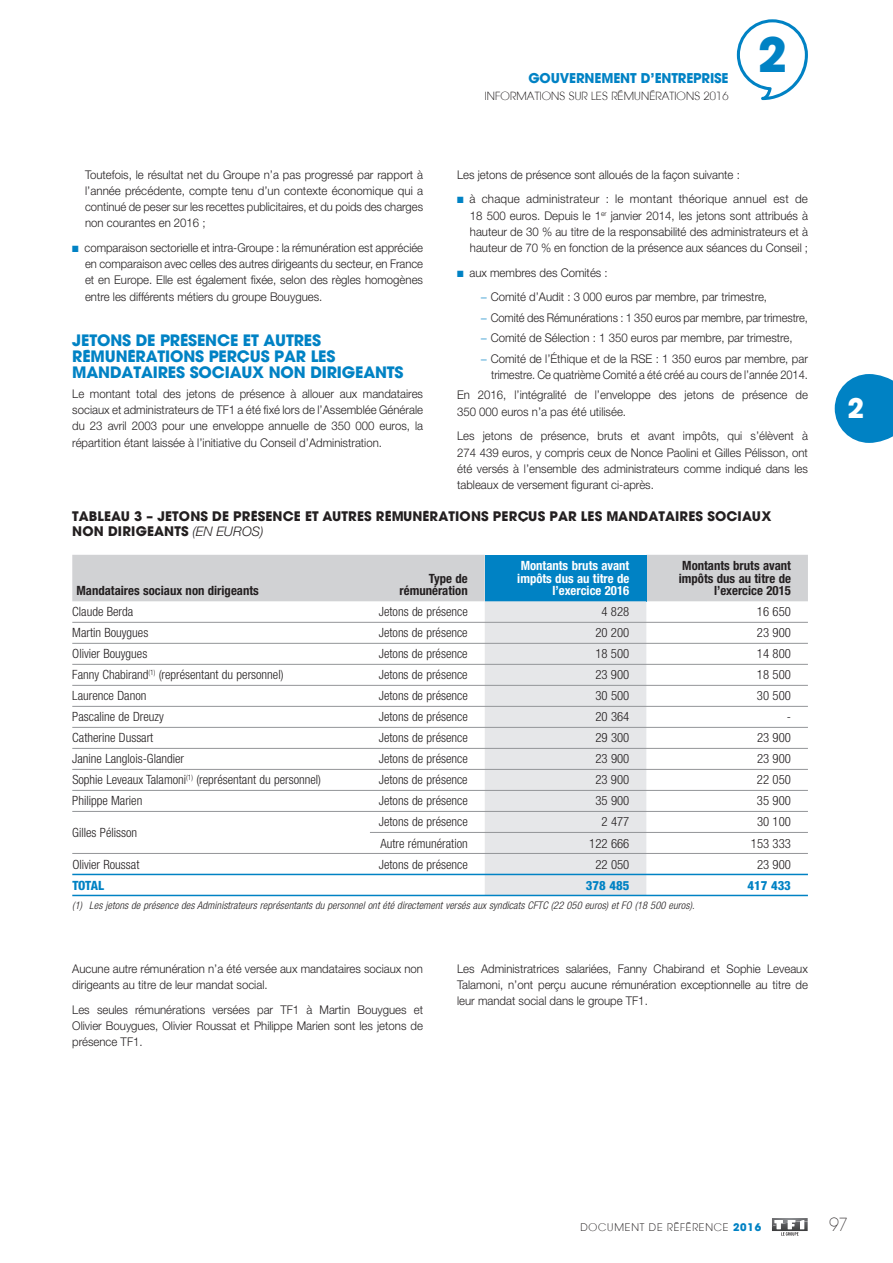
<style>
.page{position:relative;width:893px;height:1263px;background:#fff}
.page>*{position:absolute;margin:0;border:0;box-sizing:border-box;transform-origin:0 0}
.t1{font:700 47.4px "TF1 Avant Garde";color:#0082c4}
.t2{font:700 27px "TF1 Avant Garde";color:#fff}
.t3{font:300 18px "TF1 Avant Garde";color:#231f20}
.t4{font:700 15.75px/15.8px "TF1 Avant Garde";letter-spacing:-.01em;color:#0082c4}
.t5{font:700 13.5px "TF1 Avant Garde";letter-spacing:-.01em;color:#0082c4}
.t6{font:700 13.2px/15px "TF1 Avant Garde";letter-spacing:.015em;color:#231f20}
.t7{font:300 condensed 12.75px "Helvetica Neue LT Std";color:#231f20}
.t8{font:700 condensed 12.75px/12.8px "Helvetica Neue LT Std";color:#231f20;text-align:right}
.t9{font:700 condensed 12.75px/12.8px "Helvetica Neue LT Std";color:#fff;text-align:right}
.t10{font:800 condensed 12.75px "Helvetica Neue LT Std";color:#0082c4}
.t11{font:300 12px/16.2px "Helvetica Neue LT Std";color:#231f20;text-align:justify;scale:.95 1}
.t12{font:300 12px/20.4px "Helvetica Neue LT Std";color:#231f20;scale:.93 1}
.t13{font:300 12px/16.2px "Helvetica Neue LT Std";color:#231f20;text-align:justify;scale:.94 1}
.t14{font:300 12px/16.2px "Helvetica Neue LT Std";color:#231f20;text-align:justify}
.t15{font:500 11.25px "TF1 Avant Garde";color:#231f20}
.t16{font:italic 300 condensed 10.5px "Helvetica Neue LT Std";letter-spacing:.01em;color:#231f20}
.t17{font:500 10.5px "TF1 Avant Garde";letter-spacing:.07em;color:#231f20}
.s1{color:#0082c4}
.s2{font-family:"Helvetica Neue LT Std";font-weight:300;font-style:italic}
.s3{font-weight:700;color:#0082c4}
</style>
<div class="page">
<svg style="left:772px;top:1218px;width:36px;height:17px"></svg>
<svg style="left:737px;top:19px;width:71px;height:81px"></svg>
<svg style="left:835px;top:374px;width:58px;height:69px"></svg>
<div style="left:72px;top:555px;width:736px;height:46px;background:#d1d2d4"></div>
<div style="left:485px;top:555px;width:161px;height:46px;background:#0082c4"></div>
<div style="left:485px;top:601px;width:161px;height:294px;background:#e6e7e9"></div>
<hr style="left:72px;top:622px;width:736px;height:1px;background:#939598">
<hr style="left:72px;top:643px;width:736px;height:1px;background:#939598">
<hr style="left:72px;top:664px;width:736px;height:1px;background:#939598">
<hr style="left:72px;top:685px;width:736px;height:1px;background:#939598">
<hr style="left:72px;top:706px;width:736px;height:1px;background:#939598">
<hr style="left:72px;top:727px;width:736px;height:1px;background:#939598">
<hr style="left:72px;top:748px;width:736px;height:1px;background:#939598">
<hr style="left:72px;top:769px;width:736px;height:1px;background:#939598">
<hr style="left:72px;top:790px;width:736px;height:1px;background:#939598">
<hr style="left:72px;top:811px;width:736px;height:1px;background:#939598">
<hr style="left:370px;top:832px;width:438px;height:1px;background:#939598">
<hr style="left:72px;top:853px;width:736px;height:1px;background:#939598">
<hr style="left:72px;top:874px;width:736px;height:1px;background:#0082c4">
<hr style="left:72px;top:895px;width:736px;height:1px;background:#0082c4">
<p class="t5" style="left:528px;top:73px;width:202px">GOUVERNEMENT D’ENTREPRISE</p>
<p class="t15" style="left:485px;top:91px;width:245px">INFORMATIONS SUR LES RÉMUNÉRATIONS 2016</p>
<h1 class="t1" style="left:758px;top:37px;width:31px">2</h1>
<p class="t11" style="left:457px;top:168px;width:299px">Les jetons de présence sont alloués de la façon suivante :</p>
<p class="t14" style="left:470px;top:192px;width:340px;text-indent:-13px"><span class="s1">■</span> à chaque administrateur : le montant théorique annuel est de 18 500 euros. Depuis le 1<sup>er</sup> janvier 2014, les jetons sont attribués à hauteur de 30 % au titre de la responsabilité des administrateurs et à hauteur de 70 % en fonction de la présence aux séances du Conseil ;</p>
<p class="t11" style="left:480px;top:261px;width:303px;line-height:24.8px;text-indent:-23px"><span class="s1">■</span> aux membres des Comités :<br><span class="s1">−</span> Comité d’Audit : 3 000 euros par membre, par trimestre,</p>
<p class="t12" style="left:480px;top:309px;width:354px"><span class="s1">−</span> Comité des Rémunérations : 1 350 euros par membre, par trimestre, <span class="s1">−</span> Comité de Sélection : 1 350 euros par membre, par trimestre,<br><span class="s1">−</span> Comité de l’Éthique et de la RSE : 1 350 euros par membre, par</p>
<p class="t12" style="left:457px;top:366px;width:379px;text-align:right">trimestre. Ce quatrième Comité a été créé au cours de l’année 2014.<br>En 2016, l’intégralité de l’enveloppe des jetons de présence de</p>
<p class="t11" style="left:457px;top:400px;width:371px;line-height:24.8px">350 000 euros n’a pas été utilisée.<br>Les jetons de présence, bruts et avant impôts, qui s’élèvent à</p>
<p class="t11" style="left:457px;top:446px;width:371px">274 439 euros, y compris ceux de Nonce Paolini et Gilles Pélisson, ont été versés à l’ensemble des administrateurs comme indiqué dans les tableaux de versement figurant ci-après.</p>
<p class="t6" style="left:72px;top:510px;width:701px">TABLEAU 3 – JETONS DE PRÉSENCE ET AUTRES RÉMUNÉRATIONS PERÇUS PAR LES MANDATAIRES SOCIAUX<br>NON DIRIGEANTS <span class="s2">(EN EUROS)</span></p>
<p class="t11" style="left:85px;top:168px;width:357px">Toutefois, le résultat net du Groupe n’a pas progressé par rapport à l’année précédente, compte tenu d’un contexte économique qui a continué de peser sur les recettes publicitaires, et du poids des charges non courantes en 2016 ;</p>
<p class="t13" style="left:85px;top:241px;width:361px;text-indent:-13px"><span class="s1">■</span> comparaison sectorielle et intra-Groupe : la rémunération est appréciée en comparaison avec celles des autres dirigeants du secteur, en France et en Europe. Elle est également fixée, selon des règles homogènes entre les différents métiers du groupe Bouygues.</p>
<h3 class="t4" style="left:72px;top:334px;width:333px">JETONS DE PRÉSENCE ET AUTRES<br>RÉMUNÉRATIONS PERÇUS PAR LES<br>MANDATAIRES SOCIAUX NON DIRIGEANTS</h3>
<p class="t11" style="left:72px;top:387px;width:371px">Le montant total des jetons de présence à allouer aux mandataires sociaux et administrateurs de TF1 a été fixé lors de l’Assemblée Générale du 23 avril 2003 pour une enveloppe annuelle de 350 000 euros, la répartition étant laissée à l’initiative du Conseil d’Administration.</p>
<p class="t8" style="left:77px;top:586px;width:184px">Mandataires sociaux non dirigeants</p>
<p class="t8" style="left:400px;top:573px;width:70px">Type de rémunération</p>
<p class="t9" style="left:517px;top:560px;width:114px">Montants bruts avant impôts dus au titre de l’exercice 2016</p>
<p class="t8" style="left:679px;top:560px;width:114px">Montants bruts avant impôts dus au titre de l’exercice 2015</p>
<p class="t7" style="left:72px;top:607px;width:62px">Claude Berda</p>
<p class="t7" style="left:379px;top:607px;width:90px">Jetons de présence</p>
<p class="t7" style="left:601px;top:607px;width:29px">4 828</p>
<p class="t7" style="left:757px;top:607px;width:35px">16 650</p>
<p class="t7" style="left:72px;top:628px;width:78px">Martin Bouygues</p>
<p class="t7" style="left:379px;top:628px;width:90px">Jetons de présence</p>
<p class="t7" style="left:595px;top:628px;width:35px">20 200</p>
<p class="t7" style="left:757px;top:628px;width:35px">23 900</p>
<p class="t7" style="left:72px;top:649px;width:77px">Olivier Bouygues</p>
<p class="t7" style="left:379px;top:649px;width:90px">Jetons de présence</p>
<p class="t7" style="left:595px;top:649px;width:35px">18 500</p>
<p class="t7" style="left:757px;top:649px;width:35px">14 800</p>
<p class="t7" style="left:72px;top:670px;width:213px">Fanny Chabirand<sup>(1)</sup> (représentant du personnel)</p>
<p class="t7" style="left:379px;top:670px;width:90px">Jetons de présence</p>
<p class="t7" style="left:595px;top:670px;width:35px">23 900</p>
<p class="t7" style="left:757px;top:670px;width:35px">18 500</p>
<p class="t7" style="left:72px;top:691px;width:76px">Laurence Danon</p>
<p class="t7" style="left:379px;top:691px;width:90px">Jetons de présence</p>
<p class="t7" style="left:595px;top:691px;width:35px">30 500</p>
<p class="t7" style="left:757px;top:691px;width:35px">30 500</p>
<p class="t7" style="left:72px;top:712px;width:93px">Pascaline de Dreuzy</p>
<p class="t7" style="left:379px;top:712px;width:90px">Jetons de présence</p>
<p class="t7" style="left:595px;top:712px;width:35px">20 364</p>
<p class="t7" style="left:787px;top:712px;width:6px">-</p>
<p class="t7" style="left:72px;top:733px;width:83px">Catherine Dussart</p>
<p class="t7" style="left:379px;top:733px;width:90px">Jetons de présence</p>
<p class="t7" style="left:595px;top:733px;width:35px">29 300</p>
<p class="t7" style="left:757px;top:733px;width:35px">23 900</p>
<p class="t7" style="left:72px;top:754px;width:113px">Janine Langlois-Glandier</p>
<p class="t7" style="left:379px;top:754px;width:90px">Jetons de présence</p>
<p class="t7" style="left:595px;top:754px;width:35px">23 900</p>
<p class="t7" style="left:757px;top:754px;width:35px">23 900</p>
<p class="t7" style="left:72px;top:775px;width:250px">Sophie Leveaux Talamoni<sup>(1)</sup> (représentant du personnel)</p>
<p class="t7" style="left:379px;top:775px;width:90px">Jetons de présence</p>
<p class="t7" style="left:595px;top:775px;width:35px">23 900</p>
<p class="t7" style="left:757px;top:775px;width:35px">22 050</p>
<p class="t7" style="left:72px;top:796px;width:72px">Philippe Marien</p>
<p class="t7" style="left:379px;top:796px;width:90px">Jetons de présence</p>
<p class="t7" style="left:595px;top:796px;width:35px">35 900</p>
<p class="t7" style="left:757px;top:796px;width:35px">35 900</p>
<p class="t7" style="left:72px;top:828px;width:66px">Gilles Pélisson</p>
<p class="t7" style="left:379px;top:817px;width:90px">Jetons de présence</p>
<p class="t7" style="left:601px;top:817px;width:29px">2 477</p>
<p class="t7" style="left:757px;top:817px;width:35px">30 100</p>
<p class="t7" style="left:380px;top:838px;width:89px">Autre rémunération</p>
<p class="t7" style="left:589px;top:838px;width:42px">122 666</p>
<p class="t7" style="left:751px;top:838px;width:42px">153 333</p>
<p class="t7" style="left:72px;top:859px;width:69px">Olivier Roussat</p>
<p class="t7" style="left:379px;top:859px;width:90px">Jetons de présence</p>
<p class="t7" style="left:595px;top:859px;width:35px">22 050</p>
<p class="t7" style="left:757px;top:859px;width:35px">23 900</p>
<p class="t10" style="left:72px;top:880px;width:33px">TOTAL</p>
<p class="t10" style="left:586px;top:880px;width:45px">37 8 485</p>
<p class="t10" style="left:747px;top:880px;width:45px">417 433</p>
<p class="t16" style="left:72px;top:901px;width:624px">(1) Les jetons de présence des Administrateurs représentants du personnel ont été directement versés aux syndicats CFTC (22 050 euros) et FO (18 500 euros).</p>
<p class="t11" style="left:72px;top:962px;width:371px">Aucune autre rémunération n’a été versée aux mandataires sociaux non dirigeants au titre de leur mandat social.</p>
<p class="t11" style="left:72px;top:1003px;width:371px">Les seules rémunérations versées par TF1 à Martin Bouygues et Olivier Bouygues, Olivier Roussat et Philippe Marien sont les jetons de présence TF1.</p>
<p class="t11" style="left:457px;top:962px;width:371px">Les Administratrices salariées, Fanny Chabirand et Sophie Leveaux Talamoni, n’ont perçu aucune rémunération exceptionnelle au titre de leur mandat social dans le groupe TF1.</p>
<h2 class="t2" style="left:847px;top:398px;width:18px">2</h2>
<p class="t17" style="left:580px;top:1223px;width:182px">DOCUMENT DE RÉFÉRENCE <span class="s3">2016</span></p>
<h3 class="t3" style="left:829px;top:1218px;width:20px">97</h3>
</div>
